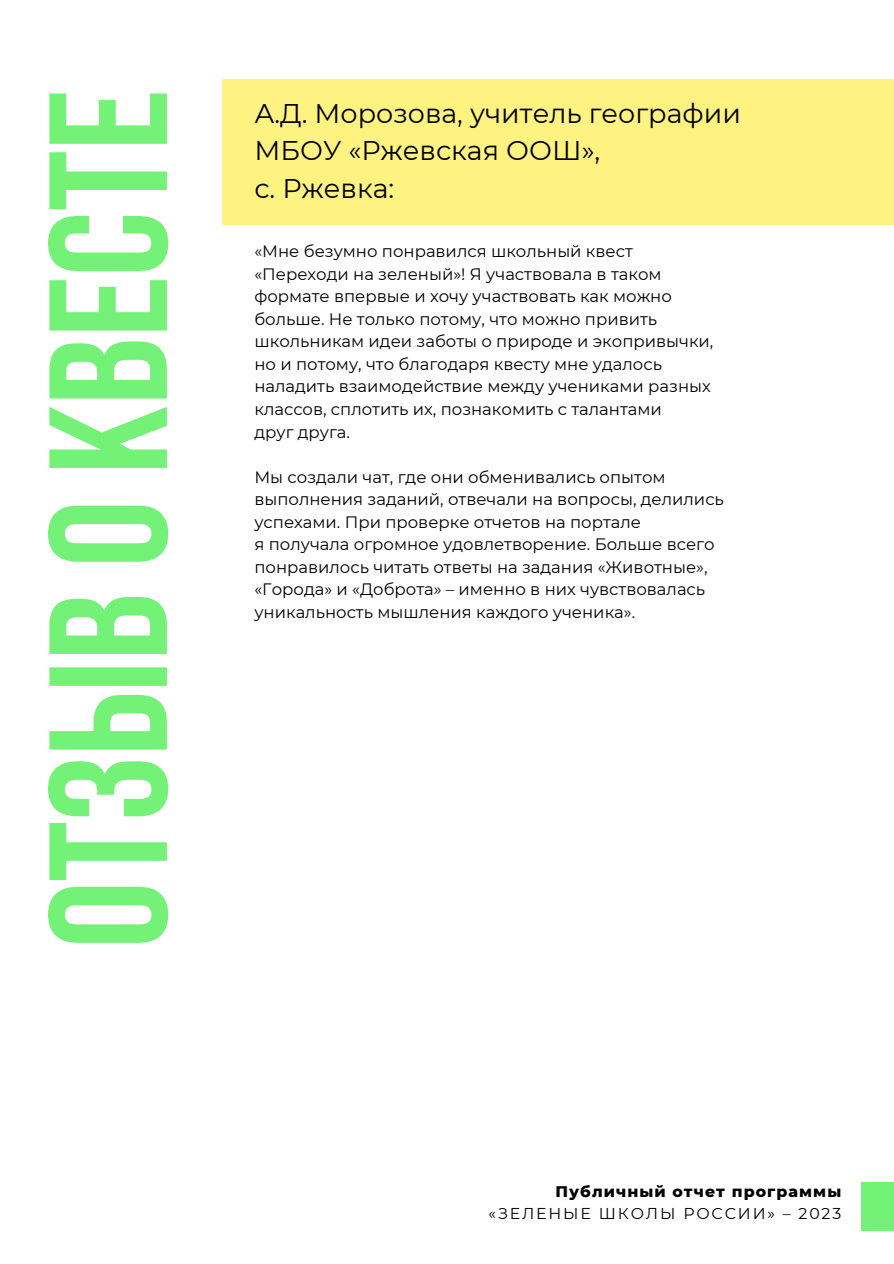
<style>
.page{position:relative;width:894px;height:1264px;background:#fff}
.page>*{position:absolute;margin:0;border:0;box-sizing:border-box;transform-origin:0 0}
.t1{font:167.7px "Bebas Neue Cyrillic";color:#73f277}
.t2{font:27px/37.2px "Montserrat";color:#000}
.t3{font:16.5px/22.5px "Montserrat";color:#000}
.t4{font:15.75px "Montserrat";letter-spacing:.12em;color:#000}
.t5{font:800 15.75px "Montserrat";letter-spacing:.07em;color:#000}
</style>
<div class="page">
<div style="left:222px;top:79px;width:671px;height:146px;background:#fef381"></div>
<div style="left:861px;top:1182px;width:32px;height:48px;background:#73f277"></div>
<h1 class="t1" style="left:41px;top:947px;width:860px;rotate:-90deg">ОТЗЫВОКВЕСТЕ</h1>
<h2 class="t2" style="left:254px;top:95px;width:488px">А.Д. Морозова, учитель географии<br>МБОУ «Ржевская ООШ»,<br>с. Ржевка:</h2>
<p class="t3" style="left:254px;top:240px;width:460px">«Мне безумно понравился школьный квест «Переходи на зеленый»! Я участвовала в таком формате впервые и хочу участвовать как можно больше. Не только потому, что можно привить школьникам идеи заботы о природе и экопривычки, но и потому, что благодаря квесту мне удалось наладить взаимодействие между учениками разных классов, сплотить их, познакомить с талантами<br>друг друга.</p>
<p class="t3" style="left:254px;top:465px;width:471px">Мы создали чат, где они обменивались опытом выполнения заданий, отвечали на вопросы, делились успехами. При проверке отчетов на портале<br>я получала огромное удовлетворение. Больше всего понравилось читать ответы на задания «Животные», «Города» и «Доброта» – именно в них чувствовалась уникальность мышления каждого ученика».</p>
<p class="t5" style="left:555px;top:1181px;width:287px">Публичный отчет программы</p>
<p class="t4" style="left:488px;top:1204px;width:354px">«ЗЕЛЕНЫЕ ШКОЛЫ РОССИИ» – 2023</p>
</div>
